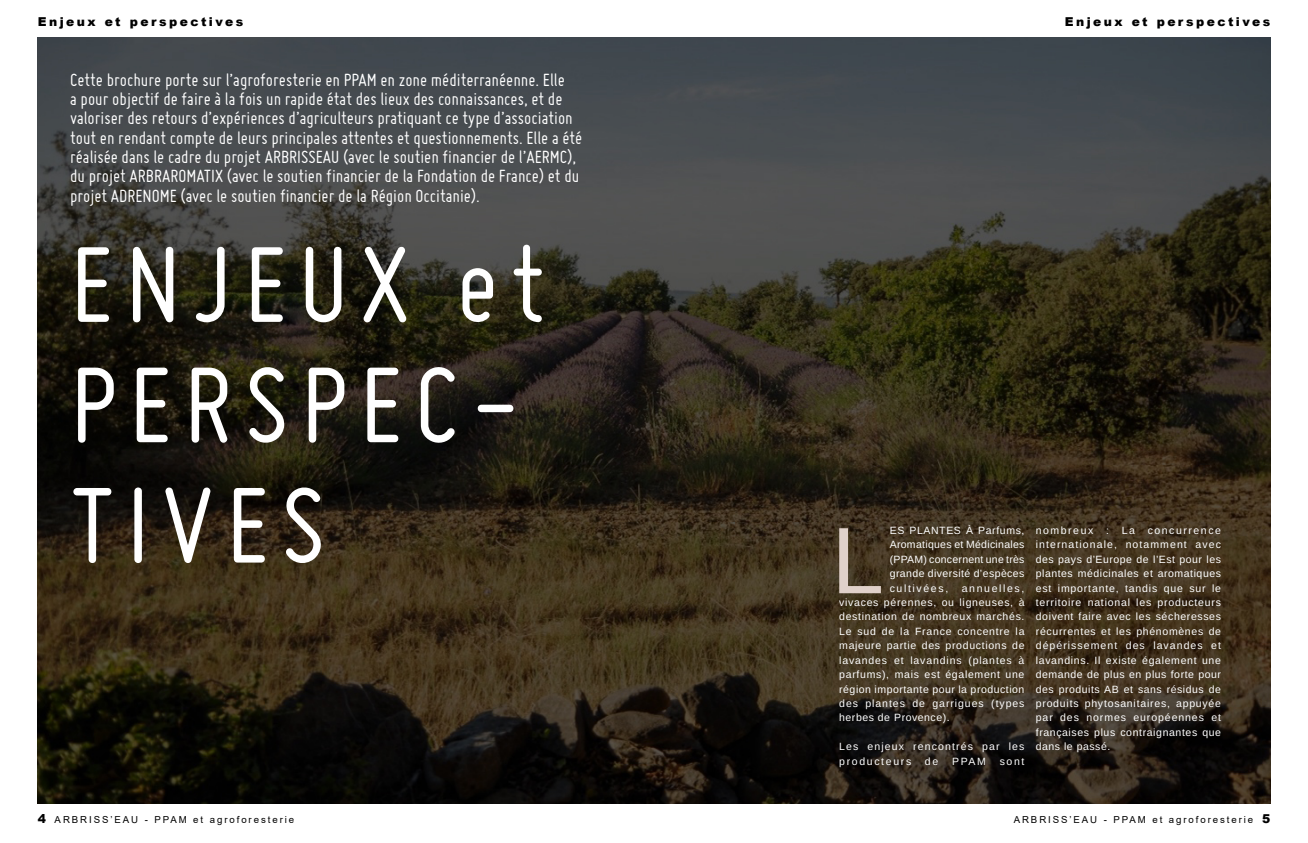
<style>
.page{position:relative;width:1308px;height:843px;background:#fff}
.page>*{position:absolute;margin:0;border:0;box-sizing:border-box;transform-origin:0 0}
.t1{font:117.25px/120.3px "Miso";letter-spacing:.1em;color:#fff}
.t2{font:94.41px "Arimo";color:#e0d1ca}
.t3{font:19.25px/19.2px "Miso";color:#fff}
.t4{font:900 12.25px "Arial";letter-spacing:.2em;color:#000}
.t5{font:10.5px/14.4px "Arimo";letter-spacing:.06em;color:#fff;text-align:justify}
.t6{font:10.5px/14.4px "Arimo";letter-spacing:.105em;color:#fff}
.t7{font:9.62px "Arial";letter-spacing:.2em;color:#000}
.s1{font-weight:900;font-size:12.25px}
</style>
<div class="page">
<img style="left:38px;top:38px;width:1231px;height:765px">
<p class="t4" style="left:38px;top:13px;width:207px">Enjeux et perspectives</p>
<p class="t4" style="left:1064px;top:13px;width:207px">Enjeux et perspectives</p>
<p class="t3" style="left:70px;top:70px;width:513px">Cette brochure porte sur l’agroforesterie en PPAM en zone méditerranéenne. Elle<br>a pour objectif de faire à la fois un rapide état des lieux des connaissances, et de valoriser des retours d’expériences d’agriculteurs pratiquant ce type d’association tout en rendant compte de leurs principales attentes et questionnements. Elle a été réalisée dans le cadre du projet ARBRISSEAU (avec le soutien financier de l’AERMC), du projet ARBRAROMATIX (avec le soutien financier de la Fondation de France) et du projet ADRENOME (avec le soutien financier de la Région Occitanie).</p>
<h1 class="t1" style="left:70px;top:222px;width:476px">ENJEUX et<br>PERSPEC-<br>TIVES</h1>
<p class="t5" style="left:889px;top:523px;width:136px;text-indent:76px">à Parfums, Aromatiques et Médicinales (PPAM) concernent une très grande diversité d’espèces cultivées,</p>
<h2 class="t2" style="left:831px;top:495px;width:54px">L</h2>
<p class="t5" style="left:889px;top:523px;width:58px">es Plantes</p>
<p class="t5" style="left:839px;top:581px;width:187px;text-indent:122px">annuelles, vivaces pérennes, ou ligneuses, à destination de nombreux marchés.<br>Le sud de la France concentre la majeure partie des productions de lavandes et lavandins (plantes à parfums), mais est également une région importante pour la production des plantes de garrigues (types herbes de Provence).</p>
<p class="t6" style="left:839px;top:739px;width:187px">Les enjeux rencontrés par les producteurs</p>
<p class="t5" style="left:924px;top:754px;width:15px">de</p>
<p class="t5" style="left:951px;top:754px;width:35px">PPAM</p>
<p class="t5" style="left:999px;top:754px;width:26px">sont</p>
<p class="t5" style="left:1035px;top:523px;width:187px">nombreux : La concurrence internationale, notamment avec des pays d’Europe de l’Est pour les plantes médicinales et aromatiques est importante, tandis que sur le territoire national les producteurs doivent faire avec les sécheresses récurrentes et les phénomènes de dépérissement des lavandes et lavandins. Il existe également une demande de plus en plus forte pour des produits AB et sans résidus de produits phytosanitaires, appuyée par des normes européennes et françaises plus contraignantes que dans le passé.</p>
<p class="t7" style="left:38px;top:813px;width:258px"><span class="s1">4</span> ARBRISS’EAU - PPAM et agroforesterie</p>
<p class="t7" style="left:1013px;top:813px;width:258px">ARBRISS’EAU - PPAM et agroforesterie <span class="s1">5</span></p>
</div>
